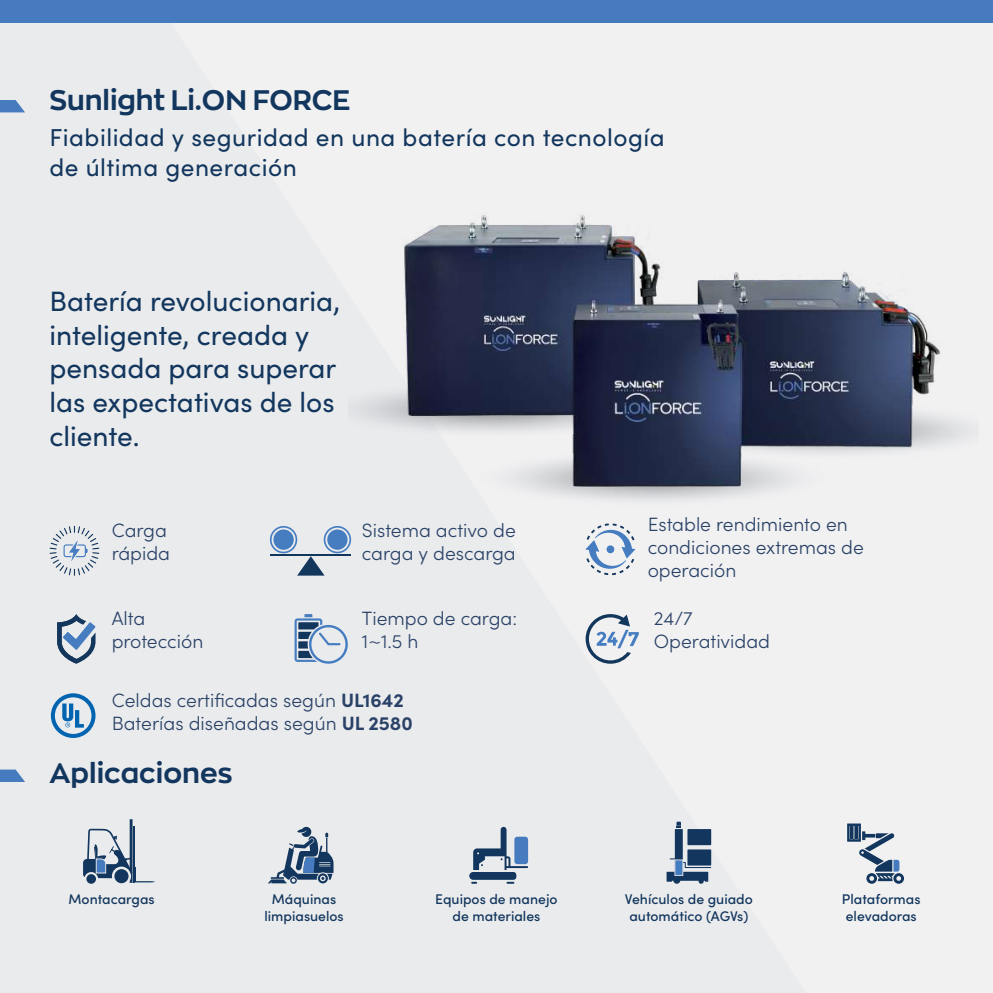
<style>
.page{position:relative;width:993px;height:993px;background:#fff}
.page>*{position:absolute;margin:0;border:0;box-sizing:border-box;transform-origin:0 0}
.t1{font:28px/33.6px "Sofia Pro";color:#12365d}
.t2{font:700 28px "Zona Pro";color:#12365d}
.t3{font:24.5px/29.4px "Sofia Pro";letter-spacing:.02em;color:#12365d}
.t4{font:300 19.25px/23.1px "Sofia Pro";color:#2a4267}
.t5{font:500 14px/16.8px "Sofia Pro";color:#12365d;text-align:center}
.s1{font-weight:700}
</style>
<div class="page">
<div style="left:0;top:0;width:992px;height:992px;background:#eaebed"></div>
<div style="left:0;top:0;width:992px;height:22px;background:#467cbf"></div>
<svg style="left:0;top:100px;width:25px;height:12px"></svg>
<svg style="left:0;top:769px;width:25px;height:12px"></svg>
<img style="left:348px;top:214px;width:622px;height:286px">
<svg style="left:469px;top:826px;width:59px;height:57px"></svg>
<div style="left:514px;top:836px;width:14px;height:27px;background:#467cbf;border-radius:3px"></div>
<svg style="left:847px;top:823px;width:56px;height:60px"></svg>
<svg style="left:268px;top:826px;width:65px;height:57px"></svg>
<div style="left:86px;top:873px;width:10px;height:10px;background:#12365d;border-radius:50%"></div>
<svg style="left:83px;top:819px;width:72px;height:63px"></svg>
<svg style="left:666px;top:821px;width:45px;height:62px"></svg>
<div style="left:674px;top:859px;width:8px;height:16px;background:#417dc0"></div>
<div style="left:674px;top:859px;width:8px;height:16px;border:1px solid #d7d7de"></div>
<svg style="left:50px;top:525px;width:49px;height:50px"></svg>
<svg style="left:585px;top:523px;width:50px;height:52px"></svg>
<svg style="left:270px;top:526px;width:81px;height:49px"></svg>
<hr style="left:270px;top:554px;width:81px;height:2px;background:#13365c">
<svg style="left:57px;top:614px;width:39px;height:49px"></svg>
<svg style="left:294px;top:614px;width:54px;height:50px"></svg>
<svg style="left:585px;top:614px;width:53px;height:49px"></svg>
<svg style="left:51px;top:693px;width:44px;height:44px"></svg>
<h1 class="t2" style="left:50px;top:82px;width:302px">Sunlight Li.ON FORCE</h1>
<p class="t3" style="left:49px;top:122px;width:616px">Fiabilidad y seguridad en una batería con tecnología de última generación</p>
<h1 class="t1" style="left:49px;top:283px;width:292px">Batería revolucionaria, inteligente, creada y pensada para superar las expectativas de los cliente.</h1>
<p class="t4" style="left:112px;top:517px;width:60px">Carga rápida</p>
<p class="t4" style="left:647px;top:511px;width:218px">Estable rendimiento en condiciones extremas de operación</p>
<p class="t4" style="left:362px;top:517px;width:155px">Sistema activo de carga y descarga</p>
<p class="t4" style="left:112px;top:605px;width:93px">Alta protección</p>
<p class="t4" style="left:362px;top:605px;width:157px">Tiempo de carga:<br>1~1.5 h</p>
<p class="t4" style="left:653px;top:605px;width:118px">24/7<br>Operatividad</p>
<p class="t4" style="left:112px;top:687px;width:302px">Celdas certificadas según <span class="s1">UL1642<br></span>Baterías diseñadas según <span class="s1">UL 2580</span></p>
<h1 class="t2" style="left:49px;top:754px;width:184px">Aplicaciones</h1>
<p class="t5" style="left:69px;top:889px;width:88px">Montacargas</p>
<p class="t5" style="left:624px;top:889px;width:129px">Vehículos de guiado automático (AGVs)</p>
<p class="t5" style="left:435px;top:889px;width:124px">Equipos de manejo de materiales</p>
<p class="t5" style="left:841px;top:889px;width:80px;text-align:left">Plataformas elevadoras</p>
<p class="t5" style="left:264px;top:889px;width:81px">Máquinas limpiasuelos</p>
</div>
